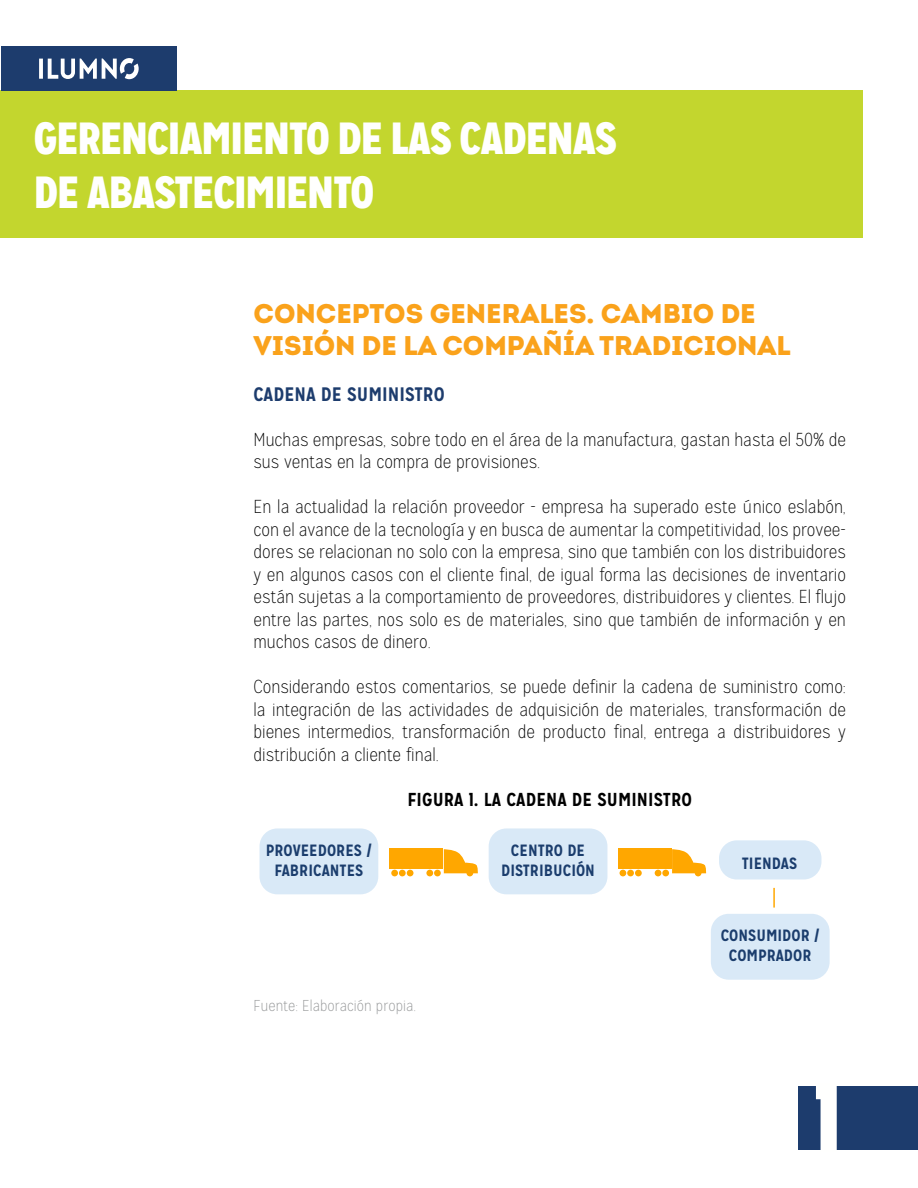
<style>
.page{position:relative;width:918px;height:1188px;background:#fff}
.page>*{position:absolute;margin:0;border:0;box-sizing:border-box;transform-origin:0 0}
.t1{font:900 97.5px "Mission Gothic";color:#fffffe}
.t2{font:900 45px/54px "Mission Gothic";letter-spacing:-.01em;color:#fffffe}
.t3{font:900 27px/32.4px "Intro";color:#faa21b}
.t4{font:700 19.5px "Mission Gothic";color:#1d3c6d}
.t5{font:100 18.75px/22.5px "Mission Gothic";color:#000;text-align:justify}
.t6{font:700 18.75px "Mission Gothic";letter-spacing:.005em;color:#000}
.t7{font:700 16.35px/19.6px "Mission Gothic";color:#1b3d6d;text-align:center}
.t8{font:100 15.75px "Mission Gothic";letter-spacing:.005em;color:#929495}
</style>
<div class="page">
<div style="left:0;top:90px;width:862px;height:92px;background:#c3d62e"></div>
<div style="left:1px;top:46px;width:176px;height:45px;background:#1d3c6d"></div>
<svg style="left:39px;top:58px;width:100px;height:21px"></svg>
<div style="left:0;top:167px;width:862px;height:70px;background:#c3d62e"></div>
<div style="left:798px;top:1087px;width:120px;height:63px;background:#1d3c6d"></div>
<div style="left:259px;top:828px;width:119px;height:66px;background:#d9e9f7;border-radius:18px"></div>
<div style="left:489px;top:828px;width:118px;height:66px;background:#d9e9f7;border-radius:18px"></div>
<div style="left:719px;top:840px;width:103px;height:40px;background:#d9e9f7;border-radius:18px"></div>
<div style="left:711px;top:914px;width:119px;height:66px;background:#d9e9f7;border-radius:18px"></div>
<hr style="left:773px;top:888px;width:2px;height:20px;background:#ffa700">
<svg style="left:444px;top:849px;width:34px;height:24px"></svg>
<div style="left:390px;top:848px;width:53px;height:20px;background:#ffa700"></div>
<div style="left:466px;top:870px;width:7px;height:6px;background:#ffa700;border-radius:50%"></div>
<div style="left:434px;top:870px;width:7px;height:6px;background:#ffa700;border-radius:50%"></div>
<div style="left:426px;top:870px;width:7px;height:6px;background:#ffa700;border-radius:50%"></div>
<div style="left:399px;top:870px;width:7px;height:6px;background:#ffa700;border-radius:50%"></div>
<div style="left:407px;top:870px;width:7px;height:6px;background:#ffa700;border-radius:50%"></div>
<div style="left:391px;top:870px;width:7px;height:6px;background:#ffa700;border-radius:50%"></div>
<div style="left:618px;top:848px;width:53px;height:20px;background:#ffa700"></div>
<svg style="left:672px;top:849px;width:34px;height:27px"></svg>
<div style="left:662px;top:870px;width:7px;height:6px;background:#ffa700;border-radius:50%"></div>
<svg style="left:655px;top:870px;width:6px;height:6px"></svg>
<div style="left:627px;top:870px;width:7px;height:6px;background:#ffa700;border-radius:50%"></div>
<div style="left:635px;top:870px;width:7px;height:6px;background:#ffa700;border-radius:50%"></div>
<svg style="left:620px;top:870px;width:6px;height:6px"></svg>
<h2 class="t2" style="left:34px;top:111px;width:584px">GERENCIAMIENTO DE LAS CADENAS<br>DE ABASTECIMIENTO</h2>
<h3 class="t3" style="left:254px;top:297px;width:539px">CONCEPTOS GENERALES. CAMBIO DE<br>VISIÓN DE LA COMPAÑÍA TRADICIONAL</h3>
<p class="t4" style="left:254px;top:382px;width:193px">CADENA DE SUMINISTRO</p>
<p class="t5" style="left:254px;top:428px;width:594px">Muchas empresas, sobre todo en el área de la manufactura, gastan hasta el 50% de sus ventas en la compra de provisiones.</p>
<p class="t5" style="left:254px;top:496px;width:594px">En la actualidad la relación proveedor - empresa ha superado este único eslabón, con el avance de la tecnología y en busca de aumentar la competitividad, los provee&shy;dores se relacionan no solo con la empresa, sino que también con los distribuidores y en algunos casos con el cliente final, de igual forma las decisiones de inventario están sujetas a la comportamiento de proveedores, distribuidores y clientes. El flujo entre las partes, nos solo es de materiales, sino que también de información y en muchos casos de dinero.</p>
<p class="t5" style="left:254px;top:676px;width:594px">Considerando estos comentarios, se puede definir la cadena de suministro como: la integración de las actividades de adquisición de materiales, transformación de bienes intermedios, transformación de producto final, entrega a distribuidores y distribución a cliente final.</p>
<p class="t6" style="left:407px;top:788px;width:286px">FIGURA 1. LA CADENA DE SUMINISTRO</p>
<p class="t7" style="left:266px;top:840px;width:108px">PROVEEDORES /<br>FABRICANTES</p>
<p class="t7" style="left:501px;top:840px;width:95px">CENTRO DE<br>DISTRIBUCIÓN</p>
<p class="t8" style="left:254px;top:996px;width:164px">Fuente: Elaboración propia.</p>
<p class="t7" style="left:742px;top:854px;width:57px">TIENDAS</p>
<p class="t7" style="left:721px;top:926px;width:100px">CONSUMIDOR /<br>COMPRADOR</p>
<h1 class="t1" style="left:814px;top:1054px;width:29px">1</h1>
</div>
